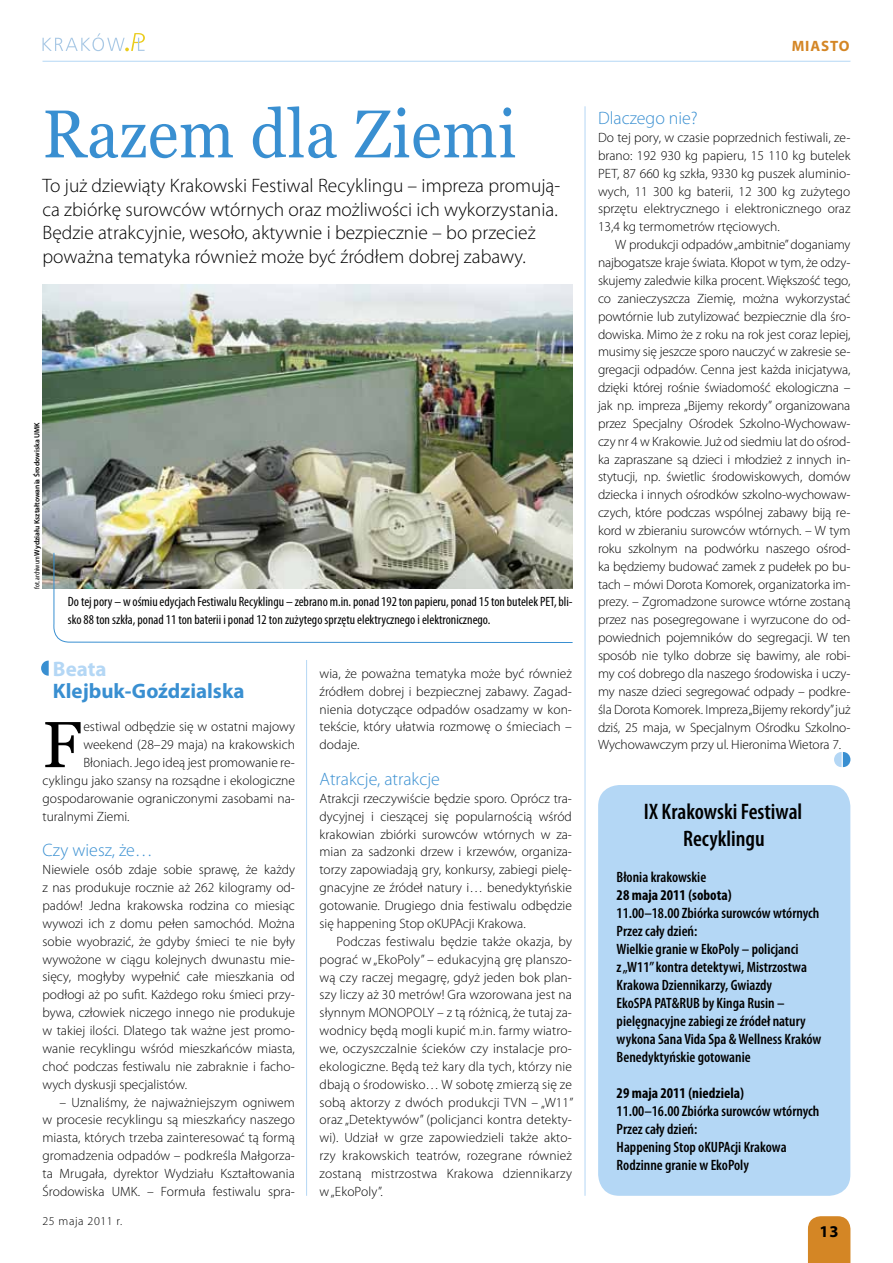
<style>
.page{position:relative;width:893px;height:1263px;background:#fff}
.page>*{position:absolute;margin:0;border:0;box-sizing:border-box;transform-origin:0 0}
.t1{font:67.5px "Georgia";letter-spacing:.01em;color:#398fd1;scale:.93 1}
.t2{font:65.1px "Georgia";color:#000}
.t3{font:600 condensed 22.5px/27px "Myriad Pro";color:#000;text-align:center}
.t4{font:700 21px "Myriad Pro";color:#398fd1}
.t5{font:700 21px "Myriad Pro";color:#b4d7f5}
.t6{font:300 19.5px/23.4px "Myriad Pro";color:#000}
.t7{font:300 18px "Myriad Pro";color:#398fd1}
.t8{font:700 16.5px "Myriad Pro";color:#000}
.t9{font:600 condensed 15px/18px "Myriad Pro";color:#000}
.t10{font:700 condensed 15px "Myriad Pro";color:#000}
.t11{font:700 15px "Myriad Pro";color:#d48625}
.t12{font:300 13.5px/17.9px "Myriad Pro";color:#000;text-align:justify}
.t13{font:condensed 13.5px/17.9px "Myriad Pro";color:#000}
.t14{font:300 12px "Myriad Pro";letter-spacing:.05em;color:#000}
.t15{font:600 7.5px "Myriad Pro";color:#000}
.s1{font-weight:400;font-stretch:condensed}
</style>
<div class="page">
<div style="left:808px;top:1216px;width:42px;height:47px;background:#d48625"></div>
<hr style="left:43px;top:61px;width:807px;height:1px;background:#b4d7f5">
<svg style="left:43px;top:33px;width:102px;height:18px"></svg>
<img style="left:43px;top:285px;width:530px;height:304px">
<svg style="left:834px;top:752px;width:16px;height:15px"></svg>
<hr style="left:585px;top:106px;width:1px;height:1090px;background:#b4d7f5">
<hr style="left:306px;top:660px;width:1px;height:536px;background:#b4d7f5">
<svg style="left:52px;top:552px;width:521px;height:91px"></svg>
<svg style="left:41px;top:660px;width:8px;height:16px"></svg>
<div style="left:598px;top:785px;width:252px;height:411px;background:#b4d7f5;border-radius:21px"></div>
<h1 class="t1" style="left:43px;top:93px;width:511px">Razem dla Ziemi</h1>
<p class="t6" style="left:42px;top:174px;width:519px">To już dziewiąty Krakowski Festiwal Recyklingu – impreza promują&shy;ca zbiórkę surowców wtórnych oraz możliwości ich wykorzystania.<br>Będzie atrakcyjnie, wesoło, aktywnie i bezpiecznie – bo przecież poważna tematyka również może być źródłem dobrej zabawy.</p>
<p class="t15" style="left:32px;top:589px;width:168px;rotate:-90deg"><span class="s1">fot. archiwum</span> Wydziału Kształtowania Środowiska UMK</p>
<p class="t13" style="left:68px;top:593px;width:506px">Do tej pory – w ośmiu edycjach Festiwalu Recyklingu – zebrano m.in. ponad 192 ton papieru, ponad 15 ton butelek PET, bli&shy;sko 88 ton szkła, ponad 11 ton baterii i ponad 12 ton zużytego sprzętu elektrycznego i elektronicznego.</p>
<h3 class="t5" style="left:53px;top:655px;width:55px">Beata</h3>
<h3 class="t4" style="left:53px;top:677px;width:193px">Klejbuk-Goździalska</h3>
<p class="t12" style="left:320px;top:664px;width:254px">wia, że poważna tematyka może być również źródłem dobrej i bezpiecznej zabawy. Zagad&shy;nienia dotyczące odpadów osadzamy w kon&shy;tekście, który ułatwia rozmowę o śmieciach – dodaje.</p>
<h3 class="t7" style="left:320px;top:768px;width:122px">Atrakcje, atrakcje</h3>
<p class="t12" style="left:320px;top:789px;width:254px">Atrakcji rzeczywiście będzie sporo. Oprócz tra&shy;dycyjnej i cieszącej się popularnością wśród krakowian zbiórki surowców wtórnych w za&shy;mian za sadzonki drzew i krzewów, organiza&shy;torzy zapowiadają gry, konkursy, zabiegi pielę&shy;gnacyjne ze źródeł natury i… benedyktyńskie gotowanie. Drugiego dnia festiwalu odbędzie się happening Stop oKUPAcji Krakowa.</p>
<p class="t12" style="left:320px;top:932px;width:255px;text-indent:17px">Podczas festiwalu będzie także okazja, by pograć w „EkoPoly” – edukacyjną grę planszo&shy;wą czy raczej megagrę, gdyż jeden bok plan&shy;szy liczy aż 30 metrów! Gra wzorowana jest na słynnym MONOPOLY – z tą różnicą, że tutaj za&shy;wodnicy będą mogli kupić m.in. farmy wiatro&shy;we, oczyszczalnie ścieków czy instalacje pro&shy;ekologiczne. Będą też kary dla tych, którzy nie dbają o środowisko… W sobotę zmierzą się ze sobą aktorzy z dwóch produkcji TVN – „W11” oraz „Detektywów” (policjanci kontra detekty&shy;wi). Udział w grze zapowiedzieli także akto&shy;rzy krakowskich teatrów, rozegrane również zostaną mistrzostwa Krakowa dziennikarzy w „EkoPoly”.</p>
<h2 class="t2" style="left:43px;top:705px;width:40px">F</h2>
<p class="t12" style="left:83px;top:718px;width:213px">estiwal odbędzie się w ostatni majowy</p>
<p class="t12" style="left:83px;top:736px;width:213px">weekend (28–29 maja) na krakowskich</p>
<p class="t12" style="left:83px;top:754px;width:213px">Błoniach. Jego ideą jest promowanie re-</p>
<p class="t12" style="left:43px;top:771px;width:254px">cyklingu jako szansy na rozsądne i ekologiczne</p>
<p class="t12" style="left:43px;top:789px;width:254px">gospodarowanie ograniczonymi zasobami na-</p>
<p class="t12" style="left:43px;top:807px;width:89px">turalnymi Ziemi.</p>
<h3 class="t7" style="left:43px;top:840px;width:112px">Czy wiesz, że…</h3>
<p class="t12" style="left:43px;top:861px;width:254px">Niewiele osób zdaje sobie sprawę, że każdy z nas produkuje rocznie aż 262 kilogramy od&shy;padów! Jedna krakowska rodzina co miesiąc wywozi ich z domu pełen samochód. Można sobie wyobrazić, że gdyby śmieci te nie były wywożone w ciągu kolejnych dwunastu mie&shy;sięcy, mogłyby wypełnić całe mieszkania od podłogi aż po sufit. Każdego roku śmieci przy&shy;bywa, człowiek niczego innego nie produkuje w takiej ilości. Dlatego tak ważne jest promo&shy;wanie recyklingu wśród mieszkańców miasta, choć podczas festiwalu nie zabraknie i facho&shy;wych dyskusji specjalistów.</p>
<p class="t12" style="left:43px;top:1093px;width:254px;text-indent:17px">– Uznaliśmy, że najważniejszym ogniwem w procesie recyklingu są mieszkańcy naszego miasta, których trzeba zainteresować tą formą gromadzenia odpadów – podkreśla Małgorza&shy;ta Mrugała, dyrektor Wydziału Kształtowania Środowiska UMK. – Formuła festiwalu spra-</p>
<p class="t14" style="left:43px;top:1213px;width:81px">25 maja 2011 r.</p>
<p class="t11" style="left:792px;top:36px;width:11px">miasto</p>
<h3 class="t7" style="left:598px;top:107px;width:101px">Dlaczego nie?</h3>
<p class="t12" style="left:598px;top:128px;width:254px">Do tej pory, w czasie poprzednich festiwali, ze&shy;brano: 192 930 kg papieru, 15 110 kg butelek PET, 87 660 kg szkła, 9330 kg puszek aluminio&shy;wych, 11 300 kg baterii, 12 300 kg zużytego sprzętu elektrycznego i elektronicznego oraz 13,4 kg termometrów rtęciowych.</p>
<p class="t12" style="left:598px;top:236px;width:254px;text-indent:17px">W produkcji odpadów „ambitnie” doganiamy najbogatsze kraje świata. Kłopot w tym, że odzy&shy;skujemy zaledwie kilka procent. Większość tego, co zanieczyszcza Ziemię, można wykorzystać powtórnie lub zutylizować bezpiecznie dla śro&shy;dowiska. Mimo że z roku na rok jest coraz lepiej, musimy się jeszcze sporo nauczyć w zakresie se&shy;gregacji odpadów. Cenna jest każda inicjatywa, dzięki której rośnie świadomość ekologiczna – jak np. impreza „Bijemy rekordy” organizowana przez Specjalny Ośrodek Szkolno-Wychowaw&shy;czy nr 4 w Krakowie. Już od siedmiu lat do ośrod&shy;ka zapraszane są dzieci i młodzież z innych in&shy;stytucji, np. świetlic środowiskowych, domów dziecka i innych ośrodków szkolno-wychowaw&shy;czych, które podczas wspólnej zabawy biją re&shy;kord w zbieraniu surowców wtórnych. – W tym roku szkolnym na podwórku naszego ośrod&shy;ka będziemy budować zamek z pudełek po bu&shy;tach – mówi Dorota Komorek, organizatorka im&shy;prezy. – Zgromadzone surowce wtórne zostaną przez nas posegregowane i wyrzucone do od&shy;powiednich pojemników do segregacji. W ten sposób nie tylko dobrze się bawimy, ale robi&shy;my coś dobrego dla naszego środowiska i uczy&shy;my nasze dzieci segregować odpady – podkre&shy;śla Dorota Komorek. Impreza „Bijemy rekordy” już dziś, 25 maja, w Specjalnym Ośrodku Szkolno-Wychowawczym przy ul. Hieronima Wietora 7.</p>
<h3 class="t3" style="left:644px;top:797px;width:160px">IX Krakowski Festiwal<br>Recyklingu</h3>
<p class="t9" style="left:617px;top:868px;width:91px">Błonia krakowskie</p>
<p class="t10" style="left:617px;top:885px;width:116px">28 maja 2011 (sobota)</p>
<p class="t9" style="left:617px;top:904px;width:206px">11.00–18.00 Zbiórka surowców wtórnych Przez cały dzień:<br>Wielkie granie w EkoPoly – policjanci<br>z „W11” kontra detektywi, Mistrzostwa Krakowa Dziennikarzy, Gwiazdy<br>EkoSPA PAT&amp;RUB by Kinga Rusin – pielęgnacyjne zabiegi ze źródeł natury wykona Sana Vida Spa &amp; Wellness Kraków Benedyktyńskie gotowanie</p>
<p class="t10" style="left:617px;top:1083px;width:129px">29 maja 2011 (niedziela)</p>
<p class="t9" style="left:617px;top:1102px;width:204px">11.00–16.00 Zbiórka surowców wtórnych<br>Przez cały dzień:<br>Happening Stop oKUPAcji Krakowa<br>Rodzinne granie w EkoPoly</p>
<p class="t8" style="left:820px;top:1221px;width:21px">13</p>
</div>
